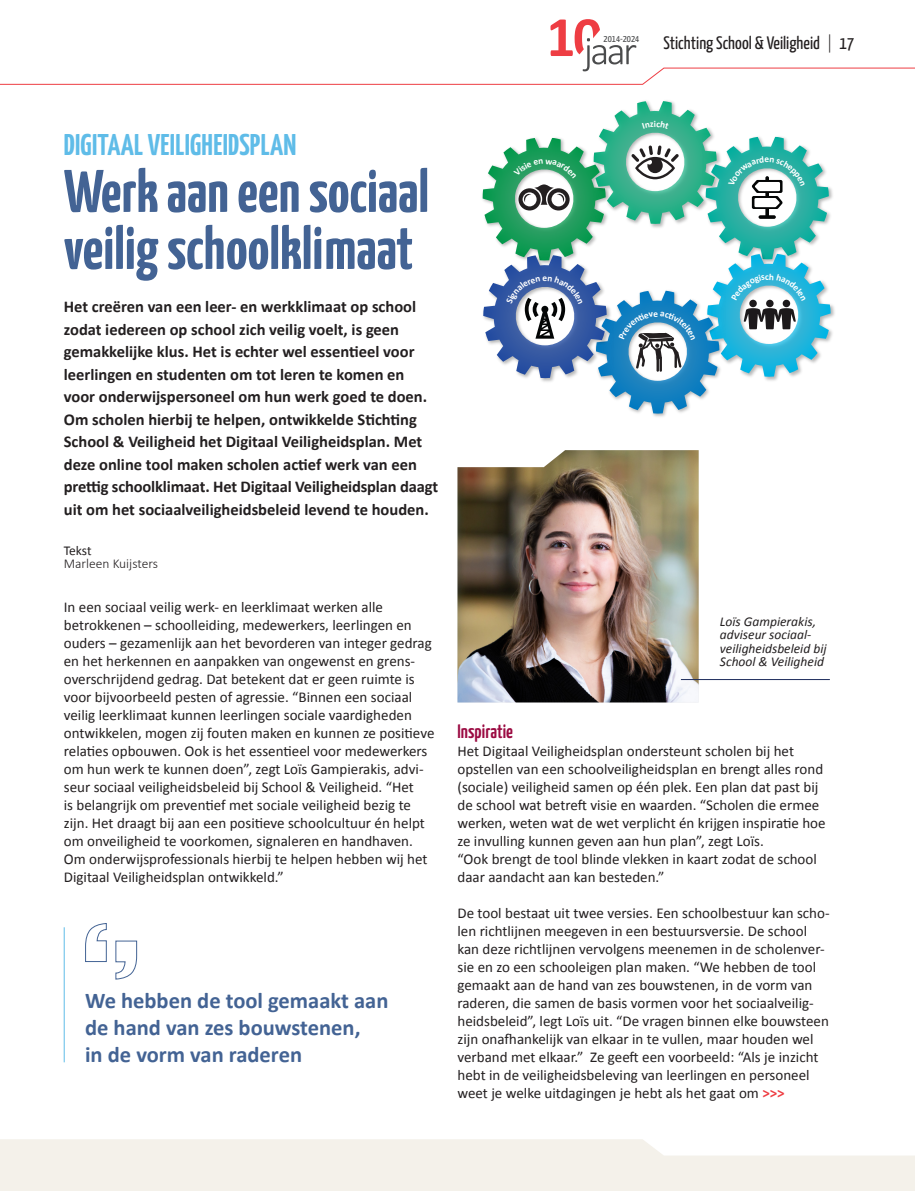
<style>
.page{position:relative;width:915px;height:1191px;background:#fff}
.page>*{position:absolute;margin:0;border:0;box-sizing:border-box;transform-origin:0 0}
.t1{font:700 60px/57px "Yanone Kaffeesatz";color:#436394}
.t2{font:700 57.3px "Calibri";color:#ee3d43}
.t3{font:700 30px "Yanone Kaffeesatz";letter-spacing:.01em;color:#5fbce8}
.t4{font:700 22.5px "Calibri";color:#436394}
.t5{font:600 19.5px "Yanone Kaffeesatz";color:#9b0b42}
.t6{font:18px "Yanone Kaffeesatz";color:#231f20}
.t7{font:700 16.5px/22.5px "Calibri";color:#231f20}
.t8{font:15px/18px "Calibri";color:#231f20}
.t9{font:italic 13.5px "Calibri";color:#231f20}
.t10{font:300 13.5px/13.5px "Calibri";color:#231f20}
.t11{font:9.9px "Yanone Kaffeesatz";letter-spacing:.005em;color:#4b4c4d}
.s1{font-weight:300}
.s2{font-weight:400}
.s3{font-weight:700;color:#ee3d43}
</style>
<div class="page">
<svg style="left:0;top:1139px;width:914px;height:52px;background:#f5f2eb"></svg>
<svg style="left:85px;top:923px;width:52px;height:57px"></svg>
<hr style="left:64px;top:927px;width:1px;height:135px;background:#5fbce8">
<img style="left:457px;top:450px;width:241px;height:252px">
<hr style="left:680px;top:679px;width:149px;height:1px;background:#1d2c5c">
<svg style="left:0;top:38px;width:914px;height:375px"></svg>
<h2 class="t2" style="left:546px;top:-4px;width:57px">10</h2>
<p class="t11" style="left:603px;top:31px;width:37px">2014-2024</p>
<p class="t6" style="left:663px;top:29px;width:192px">Stichting School &amp; Veiligheid <span class="s1">|</span> 17</p>
<p class="t3" style="left:64px;top:123px;width:234px">DIGITAAL VEILIGHEIDSPLAN</p>
<p class="t1" style="left:64px;top:159px;width:366px">Werk aan een sociaal veilig schoolklimaat</p>
<p class="t7" style="left:64px;top:295px;width:354px">Het creëren van een leer- en werkklimaat op school</p>
<p class="t7" style="left:64px;top:317px;width:336px">zodat iedereen op school zich veilig voelt, is geen</p>
<p class="t7" style="left:64px;top:340px;width:352px">gemakkelijke klus. Het is echter wel essentieel voor</p>
<p class="t7" style="left:64px;top:362px;width:342px">leerlingen en studenten om tot leren te komen en</p>
<p class="t7" style="left:64px;top:385px;width:365px">voor onderwijspersoneel om hun werk goed te doen.</p>
<p class="t7" style="left:64px;top:407px;width:360px">Om scholen hierbij te helpen, ontwikkelde Stichting<br>School &amp; Veiligheid het Digitaal Veiligheidsplan. Met</p>
<p class="t7" style="left:64px;top:452px;width:354px">deze online tool maken scholen actief werk van een</p>
<p class="t7" style="left:64px;top:475px;width:375px">prettig schoolklimaat. Het Digitaal Veiligheidsplan daagt uit om het sociaalveiligheidsbeleid levend te houden.</p>
<p class="t10" style="left:64px;top:543px;width:96px"><span class="s2">Tekst<br></span>Marleen Kuijsters</p>
<p class="t8" style="left:64px;top:598px;width:372px">In een sociaal veilig werk- en leerklimaat werken alle betrokkenen – schoolleiding, medewerkers, leerlingen en ouders – gezamenlijk aan het bevorderen van integer gedrag en het herkennen en aanpakken van ongewenst en grens&shy;overschrijdend gedrag. Dat betekent dat er geen ruimte is voor bijvoorbeeld pesten of agressie. “Binnen een sociaal veilig leerklimaat kunnen leerlingen sociale vaardigheden ontwikkelen, mogen zij fouten maken en kunnen ze positieve relaties opbouwen. Ook is het essentieel voor medewerkers om hun werk te kunnen doen”, zegt Loïs Gampierakis, advi&shy;seur sociaal veiligheidsbeleid bij School &amp; Veiligheid. “Het<br>is belangrijk om preventief met sociale veiligheid bezig te zijn. Het draagt bij aan een positieve schoolcultuur én helpt om onveiligheid te voorkomen, signaleren en handhaven.<br>Om onderwijsprofessionals hierbij te helpen hebben wij het Digitaal Veiligheidsplan ontwikkeld.”</p>
<p class="t4" style="left:85px;top:984px;width:305px">We hebben de tool gemaakt aan</p>
<p class="t4" style="left:85px;top:1011px;width:277px">de hand van zes bouwstenen,</p>
<p class="t4" style="left:85px;top:1038px;width:218px">in de vorm van raderen</p>
<p class="t9" style="left:719px;top:612px;width:98px">Loïs Gampierakis,</p>
<p class="t9" style="left:719px;top:625px;width:93px">adviseur sociaal-</p>
<p class="t9" style="left:719px;top:639px;width:108px">veiligheidsbeleid bij</p>
<p class="t9" style="left:719px;top:652px;width:106px">School &amp; Veiligheid</p>
<p class="t5" style="left:457px;top:717px;width:57px">Inspiratie</p>
<p class="t8" style="left:457px;top:742px;width:369px">Het Digitaal Veiligheidsplan ondersteunt scholen bij het opstellen van een schoolveiligheidsplan en brengt alles rond (sociale) veiligheid samen op één plek. Een plan dat past bij de school wat betreft visie en waarden. “Scholen die ermee werken, weten wat de wet verplicht én krijgen inspiratie hoe ze invulling kunnen geven aan hun plan”, zegt Loïs.</p>
<p class="t8" style="left:457px;top:850px;width:361px">“Ook brengt de tool blinde vlekken in kaart zodat de school daar aandacht aan kan besteden.”</p>
<p class="t8" style="left:457px;top:904px;width:373px">De tool bestaat uit twee versies. Een schoolbestuur kan scho&shy;len richtlijnen meegeven in een bestuursversie. De school kan deze richtlijnen vervolgens meenemen in de scholenver&shy;sie en zo een schooleigen plan maken. “We hebben de tool gemaakt aan de hand van zes bouwstenen, in de vorm van raderen, die samen de basis vormen voor het sociaalveilig&shy;heidsbeleid”, legt Loïs uit. “De vragen binnen elke bouwsteen zijn onafhankelijk van elkaar in te vullen, maar houden wel verband met elkaar.” Ze geeft een voorbeeld: “Als je inzicht hebt in de veiligheidsbeleving van leerlingen en personeel weet je welke uitdagingen je hebt als het gaat om <span class="s3">&gt;&gt;&gt;</span></p>
</div>
